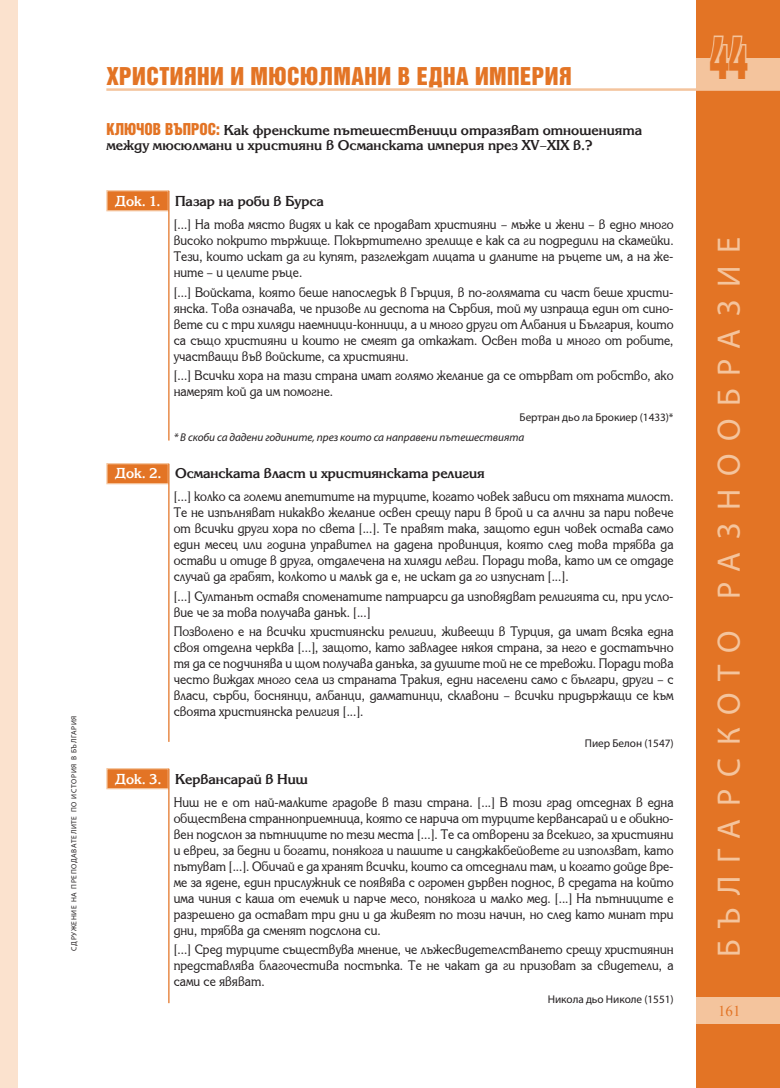
<style>
.page{position:relative;width:780px;height:1088px;background:#fff}
.page>*{position:absolute;margin:0;border:0;box-sizing:border-box;transform-origin:0 0}
.t1{font:700 53.5px "Iskar";color:#e37425;scale:.74 1}
.t2{font:32.5px "Myriad Pro";letter-spacing:.39em;color:#f4c49d}
.ЗАГЛАВИЕ{font:700 22.5px "Iskar";letter-spacing:.02em;color:#e37425}
.КЛЮЧОВ_и_ОБОБЩАВАЩ_в{font:700 15px/15px "Karina";color:#231f20}
.Документ_-_заглавие{font:700 15px "Karina";letter-spacing:-.005em;color:#231f20}
.t3{font:15px "Times New Roman";color:#e37425}
.текст{font:14.38px/16px "Karina";color:#231f20;text-align:justify;scale:.9 1}
.Източник{font:11.25px "Myriad Pro";letter-spacing:-.005em;color:#231f20}
.Източник-2{font:italic 11.25px "Myriad Pro";letter-spacing:-.005em;color:#231f20}
.t4{font:7.5px "Myriad Pro";letter-spacing:.08em;color:#231f20}
.s1{font-family:"Iskar";color:#e37425}
.s2{font-family:"Minion Pro";font-weight:400}
.s3{color:#fff}
.s4{font-family:"Minion Pro"}
</style>
<div class="page">
<div style="left:696px;top:0;width:84px;height:1088px;background:#e37425"></div>
<div style="left:696px;top:58px;width:84px;height:31px;background:#f4c49d"></div>
<div style="left:696px;top:997px;width:84px;height:27px;background:#f4c49d"></div>
<div style="left:0;top:0;width:18px;height:1088px;background:#fbe2ce"></div>
<div style="left:107px;top:769px;width:61px;height:20px;background:#e37425"></div>
<div style="left:106px;top:768px;width:63px;height:21px;border:1px solid #f4c49d"></div>
<div style="left:107px;top:464px;width:61px;height:20px;background:#e37425"></div>
<div style="left:106px;top:463px;width:63px;height:21px;border:1px solid #f4c49d"></div>
<div style="left:107px;top:191px;width:61px;height:20px;background:#e37425"></div>
<div style="left:106px;top:190px;width:63px;height:21px;border:1px solid #f4c49d"></div>
<hr style="left:168px;top:191px;width:1px;height:249px;background:#e37425">
<hr style="left:168px;top:464px;width:1px;height:278px;background:#e37425">
<hr style="left:168px;top:769px;width:1px;height:234px;background:#e37425">
<hr style="left:106px;top:88px;width:674px;height:3px;background:#f4c49d">
<svg style="left:710px;top:35px;width:37px;height:23px"></svg>
<p class="t4" style="left:69px;top:950px;width:237px;rotate:-90deg">Сдружение на преподавателите по история в България</p>
<p class="ЗАГЛАВИЕ" style="left:106px;top:63px;width:452px">ХРИСТИЯНИ И МЮСЮЛМАНИ В ЕДНА ИМПЕРИЯ</p>
<p class="КЛЮЧОВ_и_ОБОБЩАВАЩ_в" style="left:106px;top:122px;width:537px"><span class="s1">КЛЮЧОВ ВЪПРОС:</span> Как френските пътешественици отразяват отношенията между мюсюлмани и християни в Османската империя през XV<span class="s2">–</span>XIX в.?</p>
<p class="Документ_-_заглавие" style="left:115px;top:193px;width:210px"><span class="s3">Док. 1.</span> Пазар на роби в Бурса</p>
<p class="текст" style="left:174px;top:217px;width:557px">[...] На това място видях и как се продават християни <span class="s4">–</span> мъже и жени <span class="s4">–</span> в едно много високо покрито тържище. Покъртително зрелище е как са ги подредили на скамейки.<br>Тези, които искат да ги купят, разглеждат лицата и дланите на ръцете им, а на же&shy;ните <span class="s4">–</span> и целите ръце.</p>
<p class="текст" style="left:174px;top:284px;width:557px">[...] Войската, която беше напоследък в Гърция, в по-голямата си част беше христи&shy;янска. Това означава, че призове ли деспота на Сърбия, той му изпраща един от сино&shy;вете си с три хиляди наемници-конници, а и много други от Албания и България, които са също християни и които не смеят да откажат. Освен това и много от робите, участващи във войските, са християни.</p>
<p class="текст" style="left:174px;top:368px;width:557px">[...] Всички хора на тази страна имат голямо желание да се отърват от робство, ако намерят кой да им помогне.</p>
<p class="Източник" style="left:519px;top:410px;width:155px">Бертран дьо ла Брокиер (1433)*</p>
<p class="Източник-2" style="left:174px;top:430px;width:352px">* В скоби са дадени годините, през които са направени пътешествията</p>
<p class="Документ_-_заглавие" style="left:115px;top:465px;width:371px"><span class="s3">Док. 2.</span> Османската власт и християнската религия</p>
<p class="текст" style="left:174px;top:489px;width:557px">[...] колко са големи апетитите на турците, когато човек зависи от тяхната милост.<br>Те не изпълняват никакво желание освен срещу пари в брой и са алчни за пари повече от всички други хора по света [...]. Те правят така, защото един човек остава само един месец или година управител на дадена провинция, която след това трябва да остави и отиде в друга, отдалечена на хиляди левги. Поради това, като им се отдаде случай да грабят, колкото и малък да е, не искат да го изпуснат [...].</p>
<p class="текст" style="left:174px;top:588px;width:557px">[...] Султанът оставя споменатите патриарси да изповядват религията си, при усло&shy;вие че за това получава данък. [...]</p>
<p class="текст" style="left:174px;top:624px;width:557px">Позволено е на всички християнски религии, живеещи в Турция, да имат всяка една своя отделна черква [...], защото, като завладее някоя страна, за него е достатъчно тя да се подчинява и щом получава данъка, за душите той не се тревожи. Поради това често виждах много села из страната Тракия, едни населени само с българи, други <span class="s4">–</span> с власи, сърби, боснянци, албанци, далматинци, склавони <span class="s4">–</span> всички придържащи се към своята християнска религия [...].</p>
<p class="Източник" style="left:585px;top:736px;width:90px">Пиер Белон (1547)</p>
<p class="Документ_-_заглавие" style="left:115px;top:770px;width:194px"><span class="s3">Док. 3.</span> Кервансарай в Ниш</p>
<p class="текст" style="left:174px;top:794px;width:557px">Ниш не е от най-малките градове в тази страна. [...] В този град отседнах в една обществена странноприемница, която се нарича от турците кервансарай и е обикно&shy;вен подслон за пътниците по тези места [...]. Те са отворени за всекиго, за християни и евреи, за бедни и богати, понякога и пашите и санджакбейовете ги използват, като пътуват [...]. Обичай е да хранят всички, които са отседнали там, и когато дойде вре&shy;ме за ядене, един прислужник се появява с огромен дървен поднос, в средата на който има чиния с каша от ечемик и парче месо, понякога и малко мед. [...] На пътниците е разрешено да остават три дни и да живеят по този начин, но след като минат три дни, трябва да сменят подслона си.</p>
<p class="текст" style="left:174px;top:942px;width:557px">[...] Сред турците съществува мнение, че лъжесвидетелстването срещу християнин представлява благочестива постъпка. Те не чакат да ги призоват за свидетели, а сами се явяват.</p>
<p class="Източник" style="left:547px;top:993px;width:127px">Никола дьо Николе (1551)</p>
<p class="t1" style="left:709px;top:26px;width:54px">44</p>
<h2 class="t2" style="left:709px;top:957px;width:722px;rotate:-90deg">Българското разнооб разие</h2>
<p class="t3" style="left:718px;top:1001px;width:33px">161161</p>
</div>
